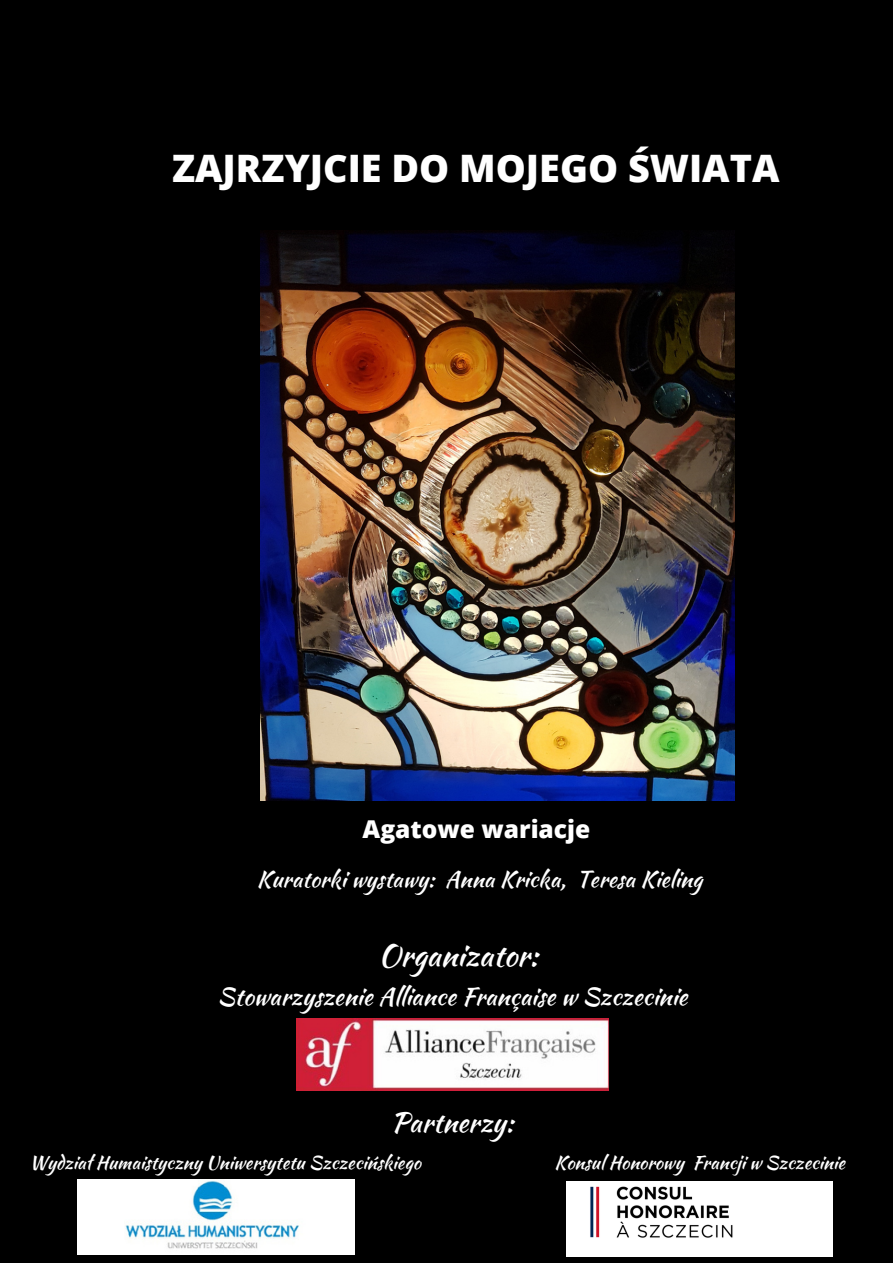
<style>
.page{position:relative;width:893px;height:1264px;background:#fff}
.page>*{position:absolute;margin:0;border:0;box-sizing:border-box;transform-origin:0 0}
.t1{font:800 37.8px "Open Sans";color:#fff}
.t2{font:30.45px "Kaushan Script";color:#fff}
.t3{font:27.45px "Kaushan Script";color:#fff}
.t4{font:800 24.6px "Open Sans";color:#fff}
.t5{font:24.3px "Kaushan Script";color:#fff}
.t6{font:22.5px "Kaushan Script";color:#fff}
.t7{font:18.45px "Kaushan Script";color:#fff}
</style>
<div class="page">
<div style="left:0;top:0;width:892px;height:1262px;background:#000"></div>
<img style="left:260px;top:232px;width:474px;height:568px">
<img style="left:296px;top:1018px;width:312px;height:71px">
<img style="left:77px;top:1179px;width:278px;height:75px">
<img style="left:566px;top:1181px;width:266px;height:75px">
<h1 class="t1" style="left:172px;top:141px;width:609px">ZAJRZYJCIE DO MOJEGO ŚWIATA</h1>
<h3 class="t4" style="left:362px;top:812px;width:229px">Agatowe wariacje</h3>
<p class="t6" style="left:257px;top:862px;width:447px">Kuratorki wystawy: Anna Kricka, Teresa Kieling</p>
<h2 class="t2" style="left:378px;top:933px;width:161px">Organizator:</h2>
<h3 class="t5" style="left:217px;top:978px;width:471px">Stowarzyszenie Alliance Française w Szczecinie</h3>
<h3 class="t3" style="left:391px;top:1101px;width:124px">Partnerzy:</h3>
<p class="t7" style="left:30px;top:1148px;width:392px">Wydział Humaistyczny Uniwersytetu Szczecińskiego</p>
<p class="t7" style="left:554px;top:1148px;width:292px">Konsul Honorowy Francji w Szczecinie</p>
</div>
